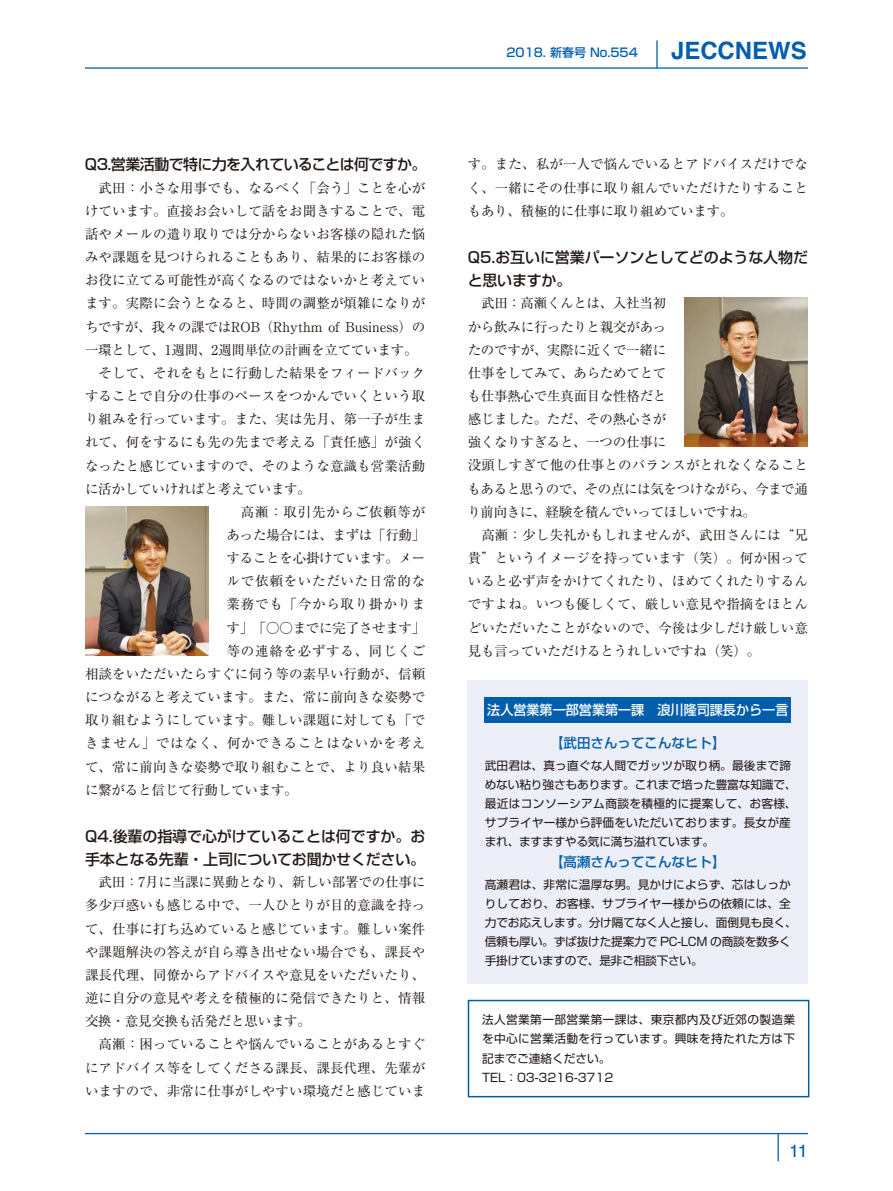
<style>
.page{position:relative;width:893px;height:1191px;background:#fff}
.page>*{position:absolute;margin:0;border:0;box-sizing:border-box;transform-origin:0 0}
.t1{font:700 23.85px "Helvetica";color:#005ead}
.t2{font:18px "Helvetica";color:#005ead}
.t3{font:500 15px/23.1px "Shin Go Pro";letter-spacing:-.015em;color:#221815}
.t4{font:500 15px "Shin Go Pro";letter-spacing:-.045em;color:#221815}
.t5{font:13.5px/23.1px "Ryumin Pro";letter-spacing:.01em;color:#221815;text-align:justify}
.t6{font:13.5px/23.1px "Ryumin Pro";letter-spacing:-.01em;color:#221815}
.t7{font:13.5px "Ryumin Pro";letter-spacing:-.015em;color:#221815}
.t8{font:13.5px "Ryumin Pro";letter-spacing:.055em;color:#221815}
.t9{font:13.5px "Ryumin Pro";letter-spacing:-.02em;color:#221815}
.t10{font:500 13.5px "Shin Go Pro";color:#005ead}
.t11{font:13.5px "Ryumin Pro";letter-spacing:.05em;color:#221815}
.t12{font:500 13.5px "Shin Go Pro";color:#fff}
.t13{font:500 12px "Shin Go Pro";color:#005ead}
.t14{font:11.7px/19.2px "Shin Go Pro";letter-spacing:-.01em;color:#221815}
.t15{font:11.7px/19.2px "Shin Go Pro";letter-spacing:.01em;color:#221815}
.t16{font:11.7px/19.2px "Shin Go Pro";letter-spacing:.035em;color:#221815}
</style>
<div class="page">
<hr style="left:85px;top:67px;width:723px;height:2px;background:#005ead">
<hr style="left:656px;top:40px;width:2px;height:28px;background:#005ead">
<hr style="left:85px;top:1133px;width:723px;height:1px;background:#005ead">
<hr style="left:777px;top:1133px;width:2px;height:28px;background:#005ead">
<div style="left:468px;top:680px;width:340px;height:303px;background:#eceef8"></div>
<div style="left:485px;top:697px;width:306px;height:26px;background:#005ead"></div>
<div style="left:468px;top:999px;width:341px;height:98px;border:1px solid #005ead"></div>
<img style="left:685px;top:298px;width:123px;height:148px">
<img style="left:85px;top:506px;width:123px;height:149px">
<p class="t4" style="left:85px;top:152px;width:343px">Q3.営業活動で特に力を入れていることは何ですか。</p>
<p class="t5" style="left:85px;top:175px;width:342px">　武田：小さな用事でも、なるべく「会う」ことを心が</p>
<p class="t5" style="left:85px;top:198px;width:342px">けています。直接お会いして話をお聞きすることで、電</p>
<p class="t5" style="left:85px;top:221px;width:342px">話やメールの遣り取りでは分からないお客様の隠れた悩</p>
<p class="t5" style="left:85px;top:244px;width:342px">みや課題を見つけられることもあり、結果的にお客様の</p>
<p class="t5" style="left:85px;top:268px;width:342px">お役に立てる可能性が高くなるのではないかと考えてい</p>
<p class="t5" style="left:85px;top:291px;width:342px">ます。実際に会うとなると、時間の調整が煩雑になりが</p>
<p class="t5" style="left:85px;top:314px;width:342px">ちですが、我々の課ではROB（Rhythm of Business）の</p>
<p class="t7" style="left:85px;top:339px;width:334px">一環として、1週間、2週間単位の計画を立てています。</p>
<p class="t5" style="left:85px;top:360px;width:342px">　そして、それをもとに行動した結果をフィードバック</p>
<p class="t5" style="left:85px;top:383px;width:342px">することで自分の仕事のペースをつかんでいくという取</p>
<p class="t5" style="left:85px;top:407px;width:342px">り組みを行っています。また、実は先月、第一子が生ま</p>
<p class="t5" style="left:85px;top:430px;width:342px">れて、何をするにも先の先まで考える「責任感」が強く</p>
<p class="t5" style="left:85px;top:453px;width:342px">なったと感じていますので、そのような意識も営業活動</p>
<p class="t7" style="left:85px;top:478px;width:228px">に活かしていければと考えています。</p>
<p class="t8" style="left:227px;top:501px;width:200px">　高瀬：取引先からご依頼等が</p>
<p class="t9" style="left:227px;top:524px;width:200px">あった場合には、まずは「行動」</p>
<p class="t9" style="left:227px;top:547px;width:200px">することを心掛けています。メー</p>
<p class="t8" style="left:227px;top:570px;width:200px">ルで依頼をいただいた日常的な</p>
<p class="t8" style="left:227px;top:594px;width:200px">業務でも「今から取り掛かりま</p>
<p class="t9" style="left:227px;top:617px;width:200px">す」「○○までに完了させます」</p>
<p class="t8" style="left:227px;top:640px;width:200px">等の連絡を必ずする、同じくご</p>
<p class="t5" style="left:85px;top:661px;width:342px">相談をいただいたらすぐに伺う等の素早い行動が、信頼</p>
<p class="t5" style="left:85px;top:684px;width:342px">につながると考えています。また、常に前向きな姿勢で</p>
<p class="t5" style="left:85px;top:708px;width:342px">取り組むようにしています。難しい課題に対しても「で</p>
<p class="t11" style="left:85px;top:733px;width:342px">きません」ではなく、何かできることはないかを考え</p>
<p class="t5" style="left:85px;top:754px;width:342px">て、常に前向きな姿勢で取り組むことで、より良い結果</p>
<p class="t7" style="left:85px;top:779px;width:214px">に繋がると信じて行動しています。</p>
<p class="t3" style="left:85px;top:822px;width:342px">Q4.後輩の指導で心がけていることは何ですか。お手本となる先輩・上司についてお聞かせください。</p>
<p class="t5" style="left:85px;top:869px;width:342px;text-align:left">　武田：7月に当課に異動となり、新しい部署での仕事に多少戸惑いも感じる中で、一人ひとりが目的意識を持って、仕事に打ち込めていると感じています。難しい案件や課題解決の答えが自ら導き出せない場合でも、課長や課長代理、同僚からアドバイスや意見をいただいたり、逆に自分の意見や考えを積極的に発信できたりと、情報交換・意見交換も活発だと思います。<br>　高瀬：困っていることや悩んでいることがあるとすぐにアドバイス等をしてくださる課長、課長代理、先輩がいますので、非常に仕事がしやすい環境だと感じていま</p>
<p class="t13" style="left:506px;top:43px;width:133px">2018. 新春号 No.554</p>
<h1 class="t1" style="left:671px;top:32px;width:137px">JECCNEWS</h1>
<p class="t5" style="left:468px;top:152px;width:342px">す。また、私が一人で悩んでいるとアドバイスだけでなく、一緒にその仕事に取り組んでいただけたりすることもあり、積極的に仕事に取り組めています。</p>
<p class="t3" style="left:468px;top:243px;width:342px">Q5.お互いに営業パーソンとしてどのような人物だと思いますか。</p>
<p class="t6" style="left:468px;top:291px;width:342px">　武田：高瀬くんとは、入社当初<br>から飲みに行ったりと親交があっ<br>たのですが、実際に近くで一緒に<br>仕事をしてみて、あらためてとて<br>も仕事熱心で生真面目な性格だと<br>感じました。ただ、その熱心さが<br>強くなりすぎると、一つの仕事に<br>没頭しすぎて他の仕事とのバランスがとれなくなることもあると思うので、その点には気をつけながら、今まで通り前向きに、経験を積んでいってほしいですね。<br>　高瀬：少し失礼かもしれませんが、武田さんには“兄貴”というイメージを持っています（笑）。何か困っていると必ず声をかけてくれたり、ほめてくれたりするんですよね。いつも優しくて、厳しい意見や指摘をほとんどいただいたことがないので、今後は少しだけ厳しい意見も言っていただけるとうれしいですね（笑）。</p>
<p class="t12" style="left:487px;top:699px;width:303px">法人営業第一部営業第一課　浪川隆司課長から一言</p>
<p class="t10" style="left:550px;top:731px;width:177px">【武田さんってこんなヒト】</p>
<p class="t15" style="left:485px;top:754px;width:313px">武田君は、真っ直ぐな人間でガッツが取り柄。最後まで諦めない粘り強さもあります。これまで培った豊富な知識で、最近はコンソーシアム商談を積極的に提案して、お客様、サプライヤー様から評価をいただいております。長女が産まれ、ますますやる気に満ち溢れています。</p>
<p class="t10" style="left:550px;top:850px;width:177px">【高瀬さんってこんなヒト】</p>
<p class="t14" style="left:485px;top:873px;width:314px">高瀬君は、非常に温厚な男。見かけによらず、芯はしっかりしており、お客様、サプライヤー様からの依頼には、全力でお応えします。分け隔てなく人と接し、面倒見も良く、信頼も厚い。ずば抜けた提案力で PC-LCM の商談を数多く手掛けていますので、是非ご相談下さい。</p>
<p class="t16" style="left:482px;top:1009px;width:315px">法人営業第一部営業第一課は、東京都内及び近郊の製造業を中心に営業活動を行っています。興味を持たれた方は下記までご連絡ください。<br>TEL：03-3216-3712</p>
<h2 class="t2" style="left:789px;top:1136px;width:20px">11</h2>
</div>
